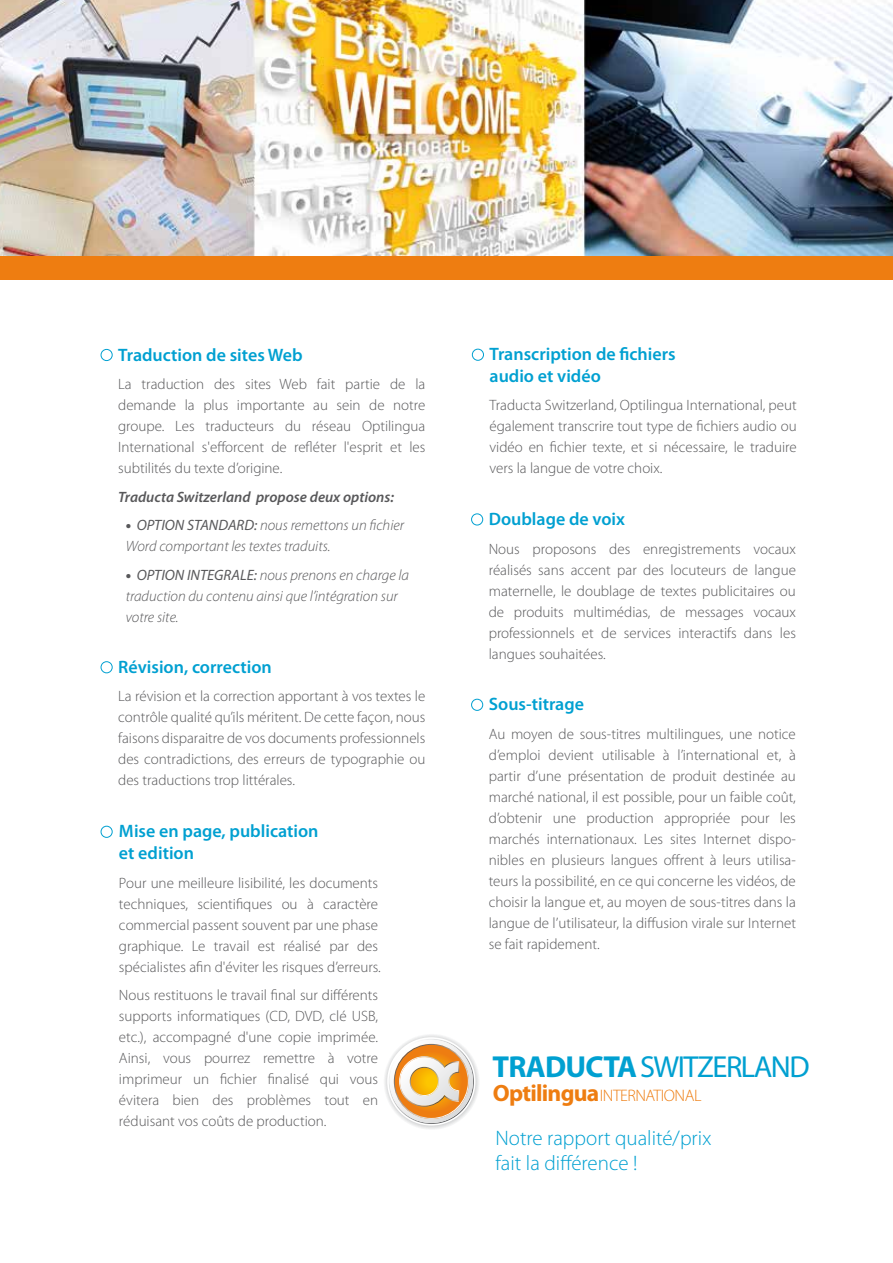
<style>
.page{position:relative;width:893px;height:1263px;background:#fff}
.page>*{position:absolute;margin:0;border:0;box-sizing:border-box;transform-origin:0 0}
.t1{font:30.45px "Myriad Pro";letter-spacing:-.05em;color:#00a0d1}
.t2{font:300 21px/25.2px "Myriad Pro";color:#00a0d1}
.t3{font:600 18px/21.6px "Myriad Pro";color:#00a0d1}
.t4{font:300 16.65px "Myriad Pro";letter-spacing:-.03em;color:#ee7d11}
.t5{font:300 15px/21px "Myriad Pro";color:#58585a;text-align:justify}
.t6{font:italic 300 15px/21px "Myriad Pro";color:#58585a}
.t7{font:italic 600 15px "Myriad Pro";color:#58585a}
.s1{font-weight:900;font-style:normal}
.s2{font-weight:400}
.s3{font-weight:700}
.s4{font-weight:700;font-size:23.7px}
</style>
<div class="page">
<img style="left:0;top:0;width:893px;height:257px">
<div style="left:101px;top:826px;width:12px;height:12px;border:1px solid #00a0d1;border-radius:50%"></div>
<div style="left:471px;top:513px;width:12px;height:12px;border:1px solid #00a0d1;border-radius:50%"></div>
<div style="left:471px;top:699px;width:12px;height:12px;border:1px solid #00a0d1;border-radius:50%"></div>
<div style="left:101px;top:661px;width:12px;height:12px;border:1px solid #00a0d1;border-radius:50%"></div>
<div style="left:472px;top:349px;width:12px;height:12px;border:1px solid #00a0d1;border-radius:50%"></div>
<div style="left:101px;top:349px;width:12px;height:12px;border:1px solid #00a0d1;border-radius:50%"></div>
<div style="left:0;top:257px;width:893px;height:23px;background:#ee7d11"></div>
<svg style="left:382px;top:1032px;width:98px;height:98px"></svg>
<svg style="left:387px;top:1037px;width:88px;height:88px"></svg>
<p class="t3" style="left:118px;top:344px;width:186px">Traduction de sites Web</p>
<p class="t5" style="left:118px;top:374px;width:309px">La traduction des sites Web fait partie de la demande la plus importante au sein de notre groupe. Les traducteurs du réseau Optilingua International s'efforcent de refléter l'esprit et les subtilités du texte d’origine.</p>
<p class="t7" style="left:118px;top:488px;width:277px">Traducta Switzerland propose deux options:</p>
<p class="t6" style="left:126px;top:515px;width:280px"><span class="s1">•</span> <span class="s2">OPTION STANDARD:</span> nous remettons un fichier<br>Word comportant les textes traduits.</p>
<p class="t6" style="left:126px;top:564px;width:285px"><span class="s1">•</span> <span class="s2">OPTION INTEGRALE:</span> nous prenons en charge la traduction du contenu ainsi que l’intégration sur votre site.</p>
<p class="t3" style="left:118px;top:656px;width:155px">Révision, correction</p>
<p class="t5" style="left:118px;top:686px;width:309px">La révision et la correction apportant à vos textes le contrôle qualité qu’ils méritent. De cette façon, nous faisons disparaitre de vos documents professionnels des contradictions, des erreurs de typographie ou des traductions trop littérales.</p>
<p class="t3" style="left:119px;top:821px;width:201px">Mise en page, publication et edition</p>
<p class="t5" style="left:119px;top:872px;width:263px;text-align:left">Pour une meilleure lisibilité, les documents techniques, scientifiques ou à caractère commercial passent souvent par une phase graphique. Le travail est réalisé par des spécialistes afin d'éviter les risques d’erreurs.</p>
<p class="t5" style="left:119px;top:985px;width:261px">Nous restituons le travail final sur différents supports informatiques (CD, DVD, clé USB, etc.), accompagné d'une copie imprimée.<br>Ainsi, vous pourrez remettre à votre imprimeur un fichier finalisé qui vous évitera bien des problèmes tout en réduisant vos coûts de production.</p>
<p class="t3" style="left:489px;top:344px;width:188px">Transcription de fichiers audio et vidéo</p>
<p class="t5" style="left:489px;top:395px;width:309px">Traducta Switzerland, Optilingua International, peut également transcrire tout type de fichiers audio ou vidéo en fichier texte, et si nécessaire, le traduire vers la langue de votre choix.</p>
<p class="t3" style="left:489px;top:508px;width:138px">Doublage de voix</p>
<p class="t5" style="left:489px;top:538px;width:309px">Nous proposons des enregistrements vocaux réalisés sans accent par des locuteurs de langue maternelle, le doublage de textes publicitaires ou de produits multimédias, de messages vocaux professionnels et de services interactifs dans les langues souhaitées.</p>
<p class="t3" style="left:489px;top:694px;width:97px">Sous-titrage</p>
<p class="t5" style="left:489px;top:724px;width:309px">Au moyen de sous-titres multilingues, une notice d’emploi devient utilisable à l’international et, à partir d’une présentation de produit destinée au marché national, il est possible, pour un faible coût, d’obtenir une production appropriée pour les marchés internationaux. Les sites Internet dispo&shy;nibles en plusieurs langues offrent à leurs utilisa&shy;teurs la possibilité, en ce qui concerne les vidéos, de choisir la langue et, au moyen de sous-titres dans la langue de l’utilisateur, la diffusion virale sur Internet se fait rapidement.</p>
<h1 class="t1" style="left:492px;top:1048px;width:319px"><span class="s3">TRADUCTA</span>SWITZERLAND</h1>
<p class="t4" style="left:493px;top:1086px;width:210px"><span class="s4">Optilingua</span>INTERNATIONAL</p>
<h2 class="t2" style="left:495px;top:1126px;width:217px">Notre rapport qualité/prix fait la différence !</h2>
</div>
